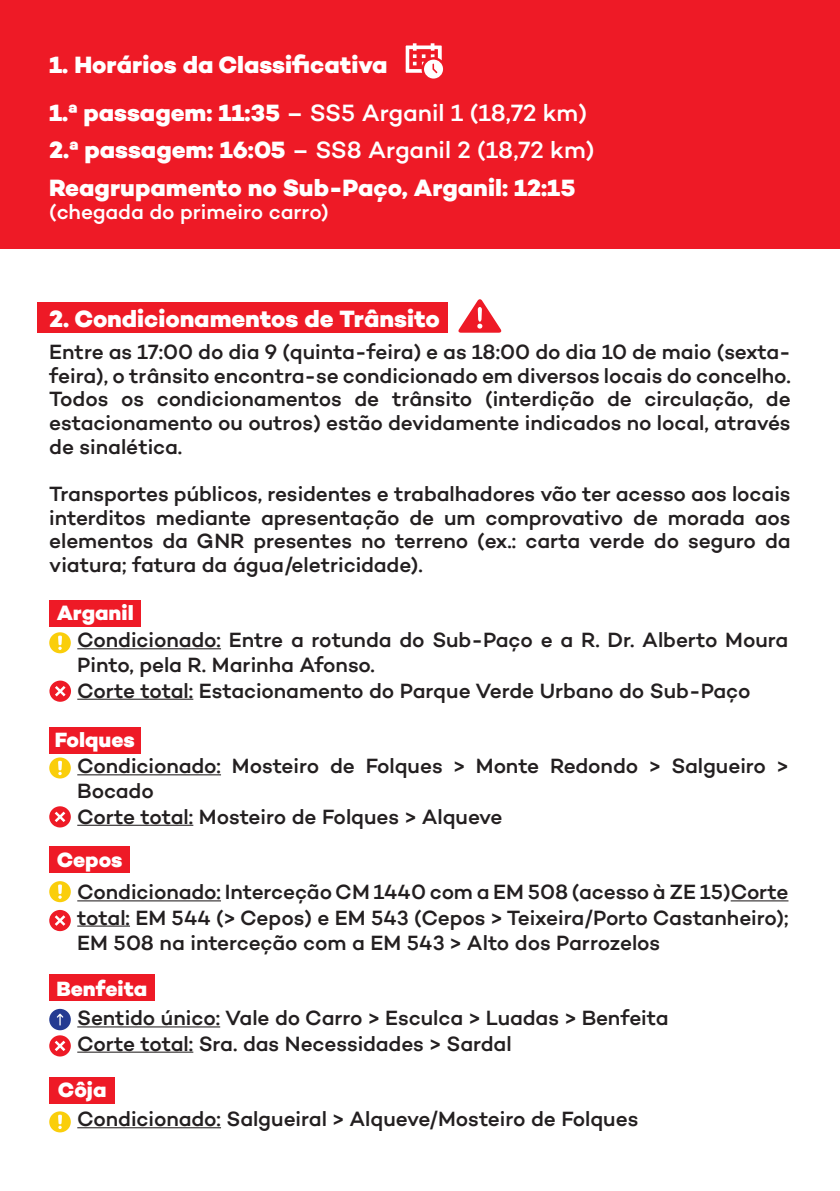
<style>
.page{position:relative;width:840px;height:1191px;background:#fff}
.page>*{position:absolute;margin:0;border:0;box-sizing:border-box;transform-origin:0 0}
.t1{font:800 24px/37.6px "Campton";color:#fff}
.t2{font:500 21px/23.6px "Campton";letter-spacing:-.005em;color:#231f20;text-align:justify}
.t3{font:800 21px "Campton";color:#fff}
.t4{font:500 21px "Campton";letter-spacing:-.005em;color:#fff}
.s1{font-weight:500}
</style>
<div class="page">
<div style="left:37px;top:302px;width:410px;height:31px;background:#ee1a26"></div>
<div style="left:0;top:0;width:839px;height:248px;background:#ee1a26"></div>
<hr style="left:77px;top:648px;width:144px;height:1px;background:#231f20">
<hr style="left:77px;top:698px;width:116px;height:1px;background:#231f20">
<hr style="left:77px;top:774px;width:144px;height:1px;background:#231f20">
<hr style="left:77px;top:824px;width:116px;height:1px;background:#231f20">
<hr style="left:77px;top:900px;width:144px;height:1px;background:#231f20">
<hr style="left:730px;top:900px;width:58px;height:1px;background:#231f20">
<hr style="left:77px;top:925px;width:53px;height:1px;background:#231f20">
<hr style="left:77px;top:1026px;width:143px;height:1px;background:#231f20">
<hr style="left:77px;top:1051px;width:116px;height:1px;background:#231f20">
<hr style="left:77px;top:1127px;width:144px;height:1px;background:#231f20">
<div style="left:49px;top:600px;width:92px;height:27px;background:#ee1a26"></div>
<div style="left:49px;top:727px;width:92px;height:27px;background:#ee1a26"></div>
<div style="left:49px;top:846px;width:81px;height:27px;background:#ee1a26"></div>
<div style="left:49px;top:974px;width:105px;height:27px;background:#ee1a26"></div>
<div style="left:49px;top:1076px;width:66px;height:27px;background:#ee1a26"></div>
<svg style="left:405px;top:43px;width:38px;height:36px"></svg>
<svg style="left:458px;top:299px;width:43px;height:34px"></svg>
<svg style="left:49px;top:680px;width:22px;height:22px"></svg>
<svg style="left:49px;top:806px;width:22px;height:21px"></svg>
<svg style="left:49px;top:910px;width:22px;height:21px"></svg>
<svg style="left:49px;top:1008px;width:22px;height:48px"></svg>
<svg style="left:49px;top:632px;width:22px;height:21px"></svg>
<svg style="left:49px;top:757px;width:22px;height:21px"></svg>
<svg style="left:49px;top:881px;width:22px;height:21px"></svg>
<svg style="left:49px;top:1111px;width:22px;height:21px"></svg>
<p class="t1" style="left:49px;top:46px;width:339px">1. Horários da Classificativa</p>
<p class="t1" style="left:49px;top:94px;width:546px">1.ª passagem: 11:35 <span class="s1">– SS5 Arganil 1 (18,72 km)<br></span>2.ª passagem: 16:05 <span class="s1">– SS8 Arganil 2 (18,72 km)<br></span>Reagrupamento no Sub-Paço, Arganil: 12:15</p>
<p class="t4" style="left:49px;top:199px;width:281px">(chegada do primeiro carro)</p>
<p class="t1" style="left:49px;top:300px;width:392px">2. Condicionamentos de Trânsito</p>
<p class="t2" style="left:49px;top:340px;width:742px">Entre as 17:00 do dia 9 (quinta-feira) e as 18:00 do dia 10 de maio (sexta&shy;feira), o trânsito encontra-se condicionado em diversos locais do concelho.<br>Todos os condicionamentos de trânsito (interdição de circulação, de estacionamento ou outros) estão devidamente indicados no local, através de sinalética.</p>
<p class="t2" style="left:49px;top:481px;width:742px">Transportes públicos, residentes e trabalhadores vão ter acesso aos locais interditos mediante apresentação de um comprovativo de morada aos elementos da GNR presentes no terreno (ex.: carta verde do seguro da viatura; fatura da água/eletricidade).</p>
<p class="t3" style="left:57px;top:599px;width:78px">Arganil</p>
<p class="t2" style="left:77px;top:627px;width:712px;line-height:25.2px;text-align:left">Condicionado: Entre a rotunda do Sub-Paço e a R. Dr. Alberto Moura<br>Pinto, pela R. Marinha Afonso.<br>Corte total: Estacionamento do Parque Verde Urbano do Sub-Paço</p>
<p class="t3" style="left:55px;top:726px;width:81px">Folques</p>
<p class="t2" style="left:77px;top:753px;width:712px;line-height:25.2px;text-align:left">Condicionado: Mosteiro de Folques &gt; Monte Redondo &gt; Salgueiro &gt;<br>Bocado<br>Corte total: Mosteiro de Folques &gt; Alqueve</p>
<p class="t3" style="left:57px;top:846px;width:67px">Cepos</p>
<p class="t2" style="left:77px;top:879px;width:712px;line-height:25.2px">Condicionado: Interceção CM 1440 com a EM 508 (acesso à ZE 15)Corte total: EM 544 (&gt; Cepos) e EM 543 (Cepos &gt; Teixeira/Porto Castanheiro); EM 508 na interceção com a EM 543 &gt; Alto dos Parrozelos</p>
<p class="t3" style="left:56px;top:975px;width:92px">Benfeita</p>
<p class="t2" style="left:77px;top:1005px;width:592px;line-height:25.2px">Sentido único: Vale do Carro &gt; Esculca &gt; Luadas &gt; Benfeita<br>Corte total: Sra. das Necessidades &gt; Sardal</p>
<p class="t3" style="left:58px;top:1076px;width:50px">Côja</p>
<p class="t2" style="left:77px;top:1106px;width:562px">Condicionado: Salgueiral &gt; Alqueve/Mosteiro de Folques</p>
</div>
